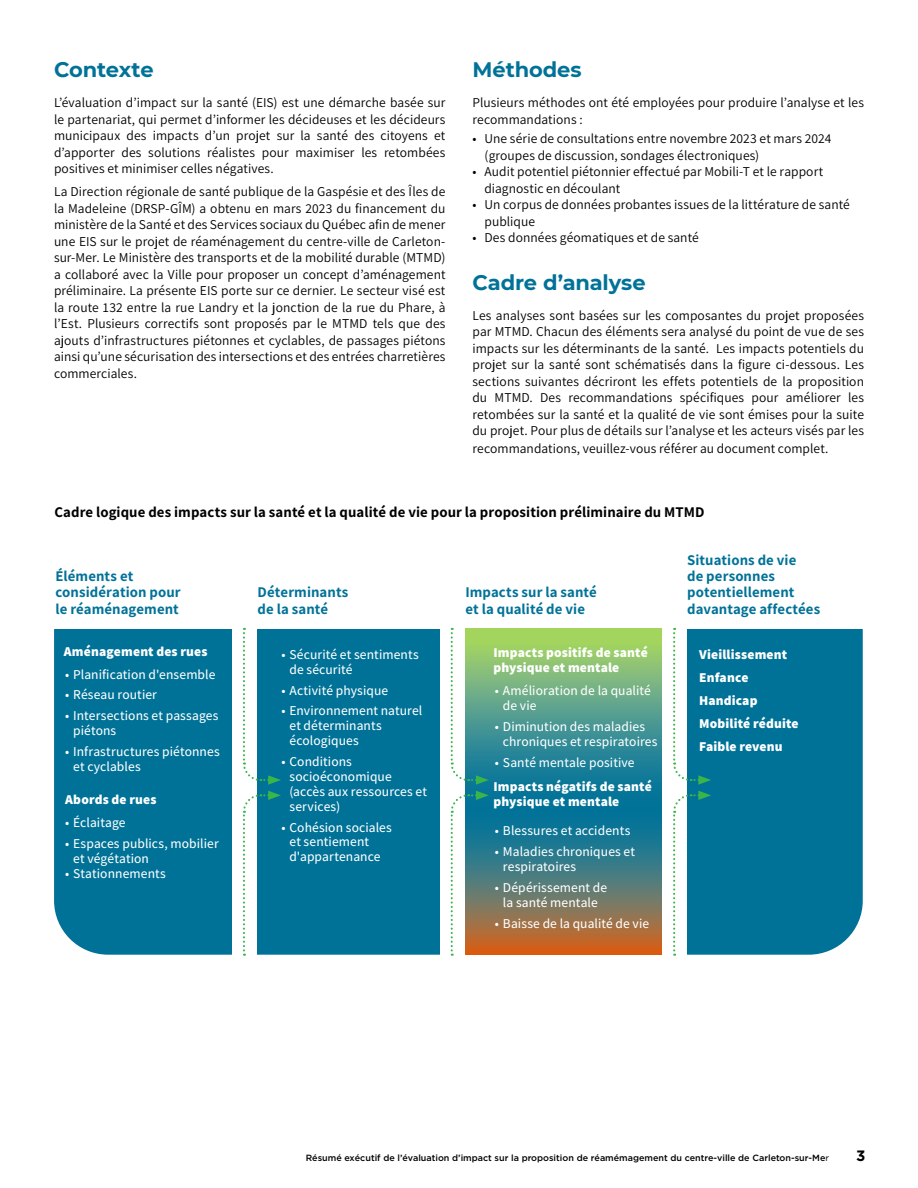
<style>
.page{position:relative;width:918px;height:1188px;background:#fff}
.page>*{position:absolute;margin:0;border:0;box-sizing:border-box;transform-origin:0 0}
.t1{font:700 21px "Montserrat";letter-spacing:-.005em;color:#007298}
.t2{font:700 15px "Gotham HTF";color:#000}
.t3{font:700 14.85px/16.2px "Assistant";letter-spacing:.005em;color:#007298}
.t4{font:700 14.85px "Assistant";letter-spacing:.005em;color:#000}
.t5{font:13.5px/16.5px "Assistant";letter-spacing:.005em;color:#000}
.t6{font:500 13.5px/14.9px "Assistant";letter-spacing:.005em;color:#fff}
.t7{font:800 13.5px/23px "Assistant";letter-spacing:.01em;color:#fff}
.t8{font:500 9px "Gotham HTF";color:#000}
.s1{font-weight:400}
</style>
<div class="page">
<div style="left:54px;top:553px;width:809px;height:402px;background:#007298;border-radius:54px"></div>
<div style="left:54px;top:542px;width:836px;height:87px;background:#fff"></div>
<div style="left:232px;top:595px;width:25px;height:390px;background:#fff"></div>
<svg style="left:243px;top:628px;width:38px;height:157px"></svg>
<svg style="left:243px;top:791px;width:38px;height:165px"></svg>
<svg style="left:464px;top:629px;width:199px;height:326px"></svg>
<div style="left:440px;top:595px;width:24px;height:390px;background:#fff"></div>
<svg style="left:450px;top:628px;width:39px;height:157px"></svg>
<svg style="left:450px;top:791px;width:39px;height:165px"></svg>
<div style="left:663px;top:595px;width:24px;height:390px;background:#fff"></div>
<svg style="left:673px;top:628px;width:38px;height:157px"></svg>
<svg style="left:673px;top:791px;width:38px;height:165px"></svg>
<h1 class="t1" style="left:54px;top:55px;width:101px">Contexte</h1>
<p class="t5" style="left:54px;top:94px;width:393px;text-align:justify">L’évaluation d’impact sur la santé (EIS) est une démarche basée sur le partenariat, qui permet d’informer les décideuses et les décideurs municipaux des impacts d’un projet sur la santé des citoyens et d’apporter des solutions réalistes pour maximiser les retombées positives et minimiser celles négatives.</p>
<p class="t5" style="left:54px;top:183px;width:393px;text-align:justify">La Direction régionale de santé publique de la Gaspésie et des Îles de la Madeleine (DRSP-GÎM) a obtenu en mars 2023 du financement du ministère de la Santé et des Services sociaux du Québec afin de mener une EIS sur le projet de réaménagement du centre-ville de Carleton&shy;sur-Mer. Le Ministère des transports et de la mobilité durable (MTMD) a collaboré avec la Ville pour proposer un concept d’aménagement préliminaire. La présente EIS porte sur ce dernier. Le secteur visé est la route 132 entre la rue Landry et la jonction de la rue du Phare, à l’Est. Plusieurs correctifs sont proposés par le MTMD tels que des ajouts d’infrastructures piétonnes et cyclables, de passages piétons ainsi qu’une sécurisation des intersections et des entrées charretières commerciales.</p>
<h1 class="t1" style="left:472px;top:55px;width:111px">Méthodes</h1>
<p class="t5" style="left:472px;top:94px;width:393px">Plusieurs méthodes ont été employées pour produire l’analyse et les recommandations :</p>
<p class="t5" style="left:485px;top:130px;width:348px;text-indent:-12px">• Une série de consultations entre novembre 2023 et mars 2024 (groupes de discussion, sondages électroniques)</p>
<p class="t5" style="left:485px;top:163px;width:340px;text-indent:-12px">• Audit potentiel piétonnier effectué par Mobili-T et le rapport diagnostic en découlant</p>
<p class="t5" style="left:485px;top:196px;width:367px;text-indent:-12px">• Un corpus de données probantes issues de la littérature de santé publique</p>
<p class="t5" style="left:472px;top:229px;width:228px">• Des données géomatiques et de santé</p>
<h1 class="t1" style="left:472px;top:267px;width:175px">Cadre d’analyse</h1>
<p class="t5" style="left:472px;top:306px;width:393px;text-align:justify">Les analyses sont basées sur les composantes du projet proposées par MTMD. Chacun des éléments sera analysé du point de vue de ses impacts sur les déterminants de la santé. Les impacts potentiels du projet sur la santé sont schématisés dans la figure ci-dessous. Les sections suivantes décriront les effets potentiels de la proposition du MTMD. Des recommandations spécifiques pour améliorer les retombées sur la santé et la qualité de vie sont émises pour la suite du projet. Pour plus de détails sur l’analyse et les acteurs visés par les</p>
<p class="t5" style="left:472px;top:440px;width:357px">recommandations, veuillez-vous référer au document complet.</p>
<p class="t4" style="left:54px;top:502px;width:652px">Cadre logique des impacts sur la santé et la qualité de vie pour la proposition préliminaire du MTMD</p>
<p class="t3" style="left:56px;top:567px;width:127px">Éléments et considération pour le réaménagement</p>
<p class="t7" style="left:64px;top:639px;width:145px">Aménagement des rues</p>
<p class="t6" style="left:65px;top:666px;width:152px">• Planification d'ensemble</p>
<p class="t6" style="left:65px;top:687px;width:93px">• Réseau routier</p>
<p class="t6" style="left:73px;top:708px;width:147px;text-indent:-8px">• Intersections et passages piétons</p>
<p class="t6" style="left:73px;top:744px;width:148px;text-indent:-8px">• Infrastructures piétonnes et cyclables</p>
<p class="t7" style="left:65px;top:788px;width:93px">Abords de rues</p>
<p class="t6" style="left:65px;top:815px;width:62px">• Éclaitage</p>
<p class="t6" style="left:73px;top:836px;width:147px;text-indent:-8px">• Espaces publics, mobilier et végétation</p>
<p class="t6" style="left:65px;top:865px;width:102px">• Stationnements</p>
<p class="t3" style="left:258px;top:584px;width:92px">Déterminants de la santé</p>
<p class="t3" style="left:465px;top:584px;width:133px">Impacts sur la santé et la qualité de vie</p>
<p class="t6" style="left:289px;top:646px;width:131px;text-indent:-8px">• Sécurité et sentiments de sécurité</p>
<p class="t6" style="left:281px;top:682px;width:108px">• Activité physique</p>
<p class="t6" style="left:289px;top:703px;width:134px;text-indent:-8px">• Environnement naturel et déterminants écologiques</p>
<p class="t6" style="left:289px;top:753px;width:139px;text-indent:-8px">• Conditions socioéconomique (accès aux ressources et services)</p>
<p class="t6" style="left:289px;top:819px;width:104px;text-indent:-8px">• Cohésion sociales et sentiement d'appartenance</p>
<p class="t7" style="left:494px;top:645px;width:156px;line-height:14.9px">Impacts positifs de santé physique et mentale</p>
<p class="t6" style="left:503px;top:682px;width:149px;text-indent:-8px">• Amélioration de la qualité de vie</p>
<p class="t6" style="left:503px;top:718px;width:156px;text-indent:-8px">• Diminution des maladies chroniques et respiratoires</p>
<p class="t6" style="left:495px;top:754px;width:141px">• Santé mentale positive</p>
<p class="t7" style="left:494px;top:779px;width:160px;line-height:14.9px">Impacts négatifs de santé physique et mentale</p>
<p class="t6" style="left:495px;top:822px;width:137px">• Blessures et accidents</p>
<p class="t6" style="left:503px;top:843px;width:134px;text-indent:-8px">• Maladies chroniques et respiratoires</p>
<p class="t6" style="left:495px;top:879px;width:114px;text-align:center">• Dépérissement de la santé mentale</p>
<p class="t6" style="left:495px;top:915px;width:156px">• Baisse de la qualité de vie</p>
<p class="t3" style="left:687px;top:551px;width:135px">Situations de vie<br>de personnes potentiellement davantage affectées</p>
<p class="t7" style="left:699px;top:642px;width:101px">Vieillissement<br>Enfance<br>Handicap<br>Mobilité réduite<br>Faible revenu</p>
<p class="t8" style="left:306px;top:1153px;width:525px">Résumé exécutif de l’évaluation d’impact sur la proposition de réamémagement du centre-ville de Carleton-sur-Me<span class="s1">r</span></p>
<p class="t2" style="left:856px;top:1147px;width:11px">3</p>
</div>
